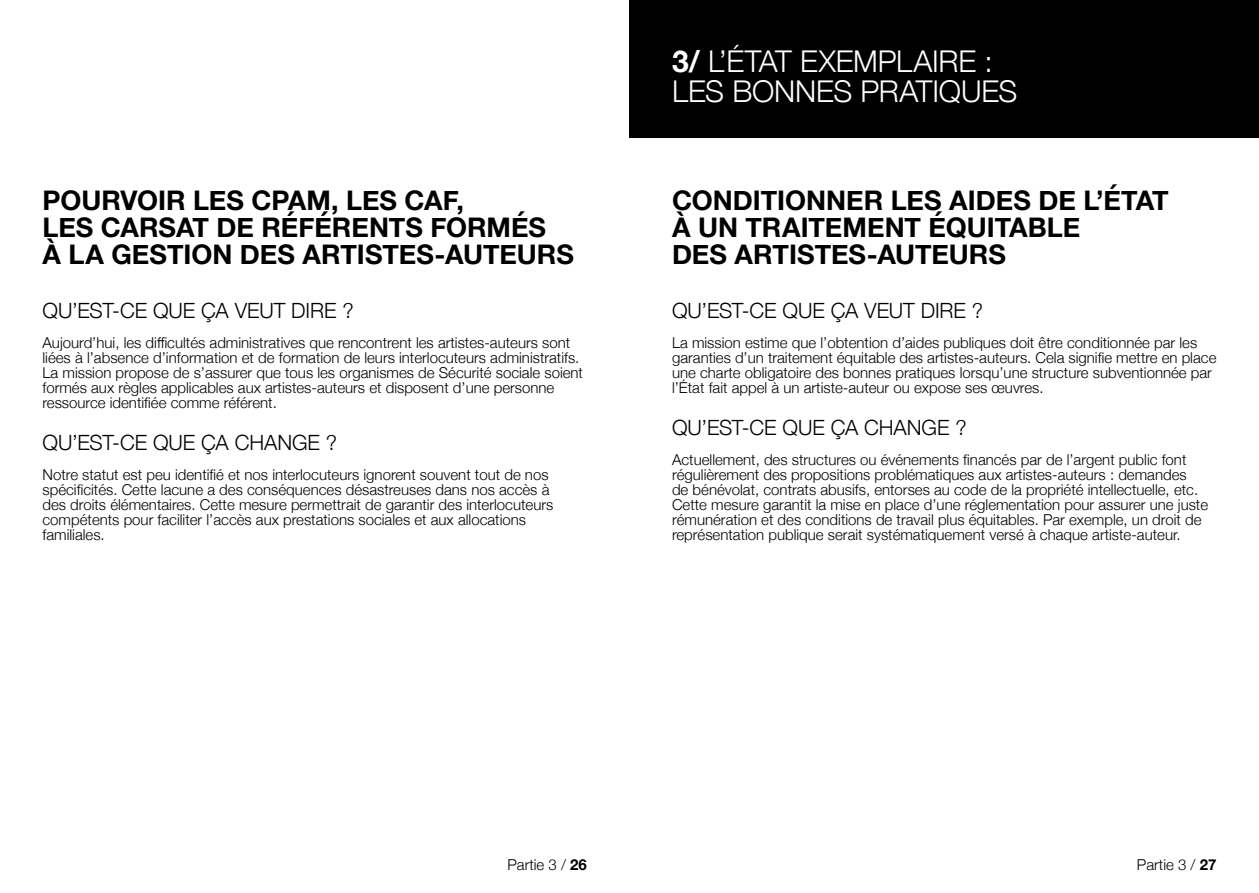
<style>
.page{position:relative;width:1259px;height:893px;background:#fff}
.page>*{position:absolute;margin:0;border:0;box-sizing:border-box;transform-origin:0 0}
.t1{font:300 30px "Helvetica Neue";letter-spacing:-.005em;color:#fff}
.t2{font:700 27px "Helvetica Neue";color:#000}
.t3{font:300 21px "Helvetica Neue";letter-spacing:-.005em;color:#000}
.t4{font:300 15px/15px "Helvetica Neue";color:#000}
.s1{font-weight:700}
</style>
<div class="page">
<div style="left:629px;top:0;width:630px;height:138px;background:#000"></div>
<p class="t2" style="left:43px;top:179px;width:423px">POURVOIR LES CPAM, LES CAF,</p>
<p class="t2" style="left:43px;top:206px;width:505px">LES CARSAT DE RÉFÉRENTS FORMÉS</p>
<p class="t2" style="left:43px;top:233px;width:533px">À LA GESTION DES ARTISTES-AUTEURS</p>
<p class="t3" style="left:43px;top:293px;width:313px">QU’EST-CE QUE ÇA VEUT DIRE ?</p>
<p class="t4" style="left:43px;top:334px;width:542px">Aujourd’hui, les difficultés administratives que rencontrent les artistes-auteurs sont liées à l’absence d’information et de formation de leurs interlocuteurs administratifs.<br>La mission propose de s’assurer que tous les organismes de Sécurité sociale soient formés aux règles applicables aux artistes-auteurs et disposent d’une personne ressource identifiée comme référent.</p>
<p class="t3" style="left:43px;top:425px;width:296px">QU’EST-CE QUE ÇA CHANGE ?</p>
<p class="t4" style="left:43px;top:466px;width:512px">Notre statut est peu identifié et nos interlocuteurs ignorent souvent tout de nos spécificités. Cette lacune a des conséquences désastreuses dans nos accès à des droits élémentaires. Cette mesure permettrait de garantir des interlocuteurs compétents pour faciliter l’accès aux prestations sociales et aux allocations familiales.</p>
<p class="t1" style="left:672px;top:37px;width:322px"><span class="s1">3/</span> L’ÉTAT EXEMPLAIRE :</p>
<p class="t1" style="left:672px;top:67px;width:347px">LES BONNES PRATIQUES</p>
<p class="t2" style="left:672px;top:179px;width:498px">CONDITIONNER LES AIDES DE L’ÉTAT</p>
<p class="t2" style="left:672px;top:206px;width:410px">À UN TRAITEMENT ÉQUITABLE</p>
<p class="t2" style="left:672px;top:233px;width:335px">DES ARTISTES-AUTEURS</p>
<p class="t3" style="left:672px;top:293px;width:313px">QU’EST-CE QUE ÇA VEUT DIRE ?</p>
<p class="t4" style="left:672px;top:334px;width:546px">La mission estime que l’obtention d’aides publiques doit être conditionnée par les garanties d’un traitement équitable des artistes-auteurs. Cela signifie mettre en place une charte obligatoire des bonnes pratiques lorsqu’une structure subventionnée par l’État fait appel à un artiste-auteur ou expose ses œuvres.</p>
<p class="t3" style="left:672px;top:410px;width:296px">QU’EST-CE QUE ÇA CHANGE ?</p>
<p class="t4" style="left:672px;top:451px;width:537px">Actuellement, des structures ou événements financés par de l’argent public font régulièrement des propositions problématiques aux artistes-auteurs : demandes<br>de bénévolat, contrats abusifs, entorses au code de la propriété intellectuelle, etc.<br>Cette mesure garantit la mise en place d’une réglementation pour assurer une juste rémunération et des conditions de travail plus équitables. Par exemple, un droit de représentation publique serait systématiquement versé à chaque artiste-auteur.</p>
<p class="t4" style="left:507px;top:856px;width:81px">Partie 3 / <span class="s1">26</span></p>
<p class="t4" style="left:1137px;top:856px;width:81px">Partie 3 / <span class="s1">27</span></p>
</div>
